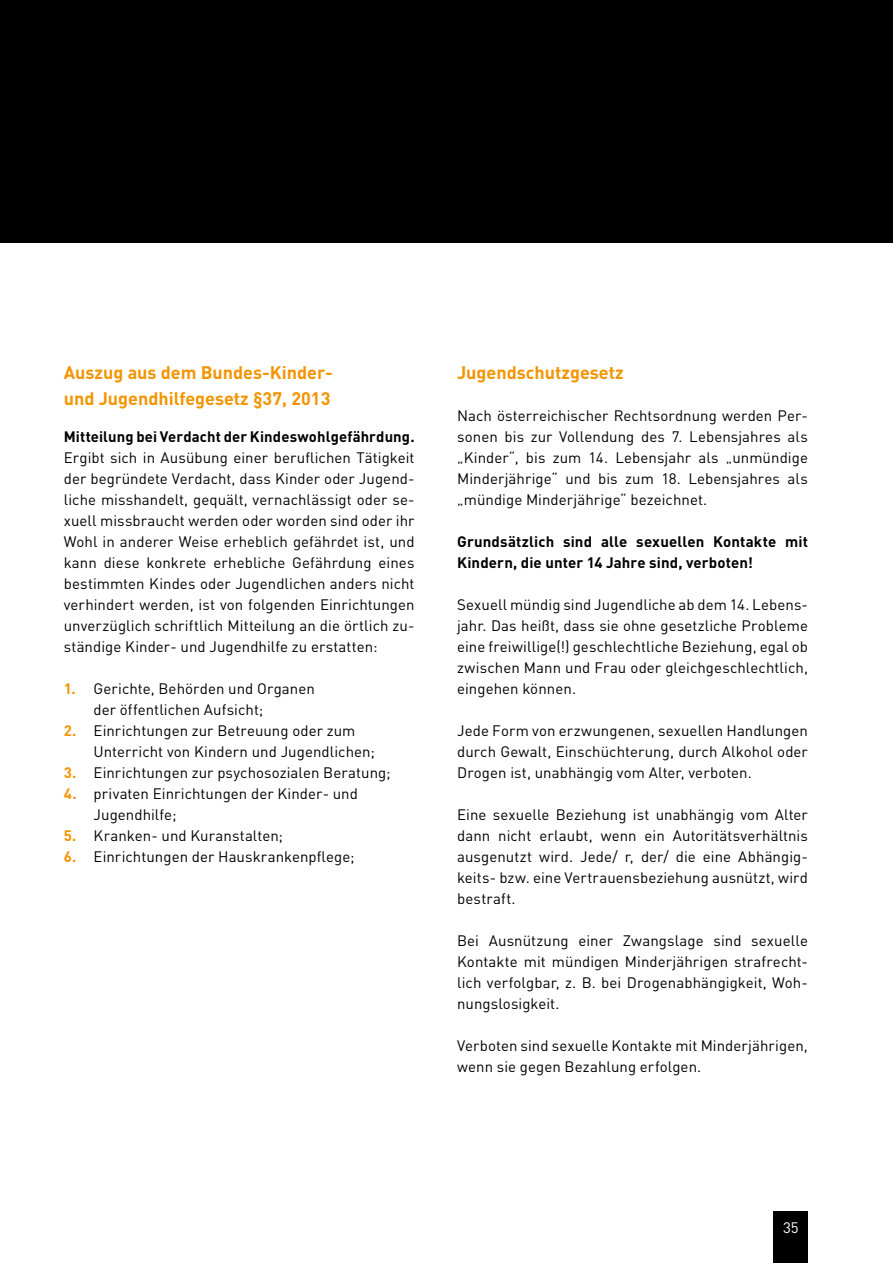
<style>
.page{position:relative;width:893px;height:1263px;background:#fff}
.page>*{position:absolute;margin:0;border:0;box-sizing:border-box;transform-origin:0 0}
.t1{font:700 18px/25.5px "DIN";color:#f39400}
.t2{font:15px/21px "DIN";letter-spacing:.005em;color:#000;text-align:justify}
.t3{font:700 15px/21px "DIN";letter-spacing:.01em;color:#000}
.t4{font:15px "DIN";color:#fff}
.s1{font-weight:700;color:#f39400}
</style>
<div class="page">
<div style="left:0;top:0;width:893px;height:242px;background:#000"></div>
<div style="left:774px;top:1212px;width:34px;height:51px;background:#000"></div>
<p class="t1" style="left:64px;top:359px;width:271px">Auszug aus dem Bundes-Kinder&shy;und Jugendhilfegesetz §37, 2013</p>
<p class="t3" style="left:64px;top:425px;width:352px">Mitteilung bei Verdacht der Kindeswohlgefährdung.</p>
<p class="t2" style="left:64px;top:447px;width:352px">Ergibt sich in Ausübung einer beruflichen Tätigkeit der begründete Verdacht, dass Kinder oder Jugend&shy;liche misshandelt, gequält, vernachlässigt oder se&shy;xuell missbraucht werden oder worden sind oder ihr Wohl in anderer Weise erheblich gefährdet ist, und kann diese konkrete erhebliche Gefährdung eines bestimmten Kindes oder Jugendlichen anders nicht verhindert werden, ist von folgenden Einrichtungen unverzüglich schriftlich Mitteilung an die örtlich zu&shy;ständige Kinder- und Jugendhilfe zu erstatten:</p>
<p class="t2" style="left:94px;top:678px;width:223px;text-indent:-30px"><span class="s1">1.</span> Gerichte, Behörden und Organen der öffentlichen Aufsicht;</p>
<p class="t2" style="left:94px;top:720px;width:283px;text-indent:-30px"><span class="s1">2.</span> Einrichtungen zur Betreuung oder zum<br>Unterricht von Kindern und Jugendlichen;</p>
<p class="t2" style="left:64px;top:762px;width:328px"><span class="s1">3.</span> Einrichtungen zur psychosozialen Beratung;</p>
<p class="t2" style="left:94px;top:783px;width:266px;text-indent:-30px"><span class="s1">4.</span> privaten Einrichtungen der Kinder- und<br>Jugendhilfe;</p>
<p class="t2" style="left:64px;top:825px;width:221px"><span class="s1">5.</span> Kranken- und Kuranstalten;</p>
<p class="t2" style="left:64px;top:846px;width:292px"><span class="s1">6.</span> Einrichtungen der Hauskrankenpflege;</p>
<p class="t1" style="left:457px;top:359px;width:168px">Jugendschutzgesetz</p>
<p class="t2" style="left:457px;top:405px;width:352px">Nach österreichischer Rechtsordnung werden Per&shy;sonen bis zur Vollendung des 7. Lebensjahres als „Kinder“, bis zum 14. Lebensjahr als „unmündige Minderjährige“ und bis zum 18. Lebensjahres als „mündige Minderjährige“ bezeichnet.</p>
<p class="t3" style="left:457px;top:530px;width:352px">Grundsätzlich sind alle sexuellen Kontakte mit<br>Kindern, die unter 14 Jahre sind, verboten!</p>
<p class="t2" style="left:457px;top:594px;width:352px">Sexuell mündig sind Jugendliche ab dem 14. Lebens&shy;jahr. Das heißt, dass sie ohne gesetzliche Probleme eine freiwillige(!) geschlechtliche Beziehung, egal ob zwischen Mann und Frau oder gleichgeschlechtlich, eingehen können.</p>
<p class="t2" style="left:457px;top:720px;width:352px">Jede Form von erzwungenen, sexuellen Handlungen durch Gewalt, Einschüchterung, durch Alkohol oder Drogen ist, unabhängig vom Alter, verboten.</p>
<p class="t2" style="left:457px;top:804px;width:352px">Eine sexuelle Beziehung ist unabhängig vom Alter dann nicht erlaubt, wenn ein Autoritätsverhältnis ausgenutzt wird. Jede/ r, der/ die eine Abhängig&shy;keits- bzw. eine Vertrauensbeziehung ausnützt, wird bestraft.</p>
<p class="t2" style="left:457px;top:930px;width:352px">Bei Ausnützung einer Zwangslage sind sexuelle Kontakte mit mündigen Minderjährigen strafrecht&shy;lich verfolgbar, z. B. bei Drogenabhängigkeit, Woh&shy;nungslosigkeit.</p>
<p class="t2" style="left:457px;top:1035px;width:352px">Verboten sind sexuelle Kontakte mit Minderjährigen, wenn sie gegen Bezahlung erfolgen.</p>
<p class="t4" style="left:783px;top:1218px;width:17px">35</p>
</div>
